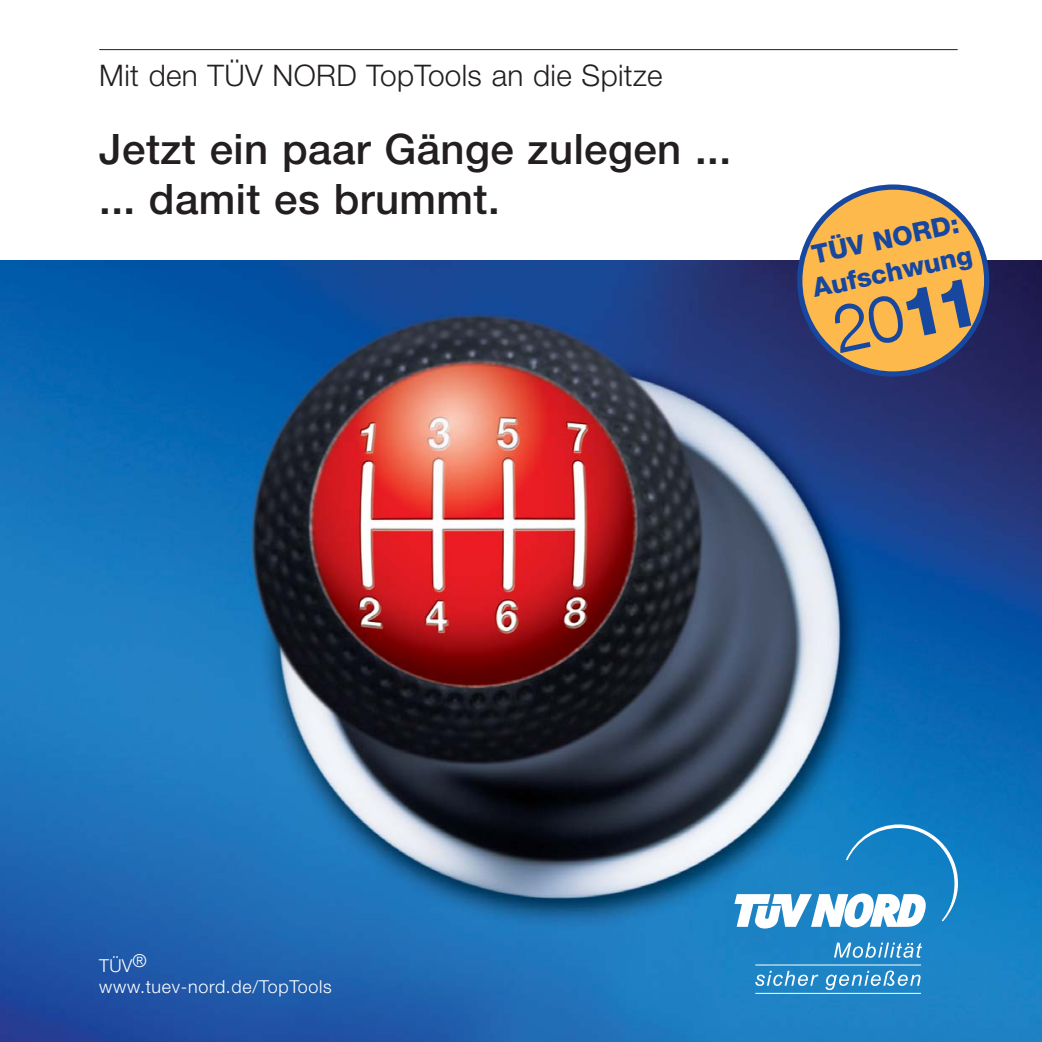
<style>
.page{position:relative;width:1042px;height:1042px;background:#fff}
.page>*{position:absolute;margin:0;border:0;box-sizing:border-box;transform-origin:0 0}
.t1{font:500 42px/50.4px "Helvetica Neue";letter-spacing:.01em;color:#231f20}
.t2{font:300 29.75px "Helvetica Neue";letter-spacing:.01em;color:#231f20}
.t3{font:800 26.25px/33.2px "Helvetica Neue";color:#17479e}
.t4{font:300 17.85px/21.3px "Helvetica Neue";letter-spacing:.04em;color:#fff}
</style>
<div class="page">
<img style="left:0;top:261px;width:1042px;height:781px">
<hr style="left:99px;top:49px;width:858px;height:1px;background:#231f20">
<svg style="left:734px;top:824px;width:224px;height:104px"></svg>
<svg style="left:755px;top:971px;width:63px;height:15px"></svg>
<svg style="left:825px;top:970px;width:95px;height:20px"></svg>
<svg style="left:834px;top:942px;width:88px;height:16px"></svg>
<hr style="left:755px;top:964px;width:166px;height:1px;background:#fff">
<hr style="left:755px;top:993px;width:166px;height:1px;background:#fff">
<svg style="left:797px;top:184px;width:192px;height:193px"></svg>
<p class="t2" style="left:99px;top:64px;width:565px">Mit den TÜV NORD TopTools an die Spitze</p>
<p class="t1" style="left:99px;top:128px;width:633px">Jetzt ein paar Gänge zulegen ... ... damit es brummt.</p>
<p class="t3" style="left:803px;top:242px;width:164px;rotate:-12deg">TÜV NORD:<br>Aufschwung</p>
<p class="t4" style="left:99px;top:956px;width:234px">TÜV® www.tuev-nord.de/TopTools</p>
</div>
